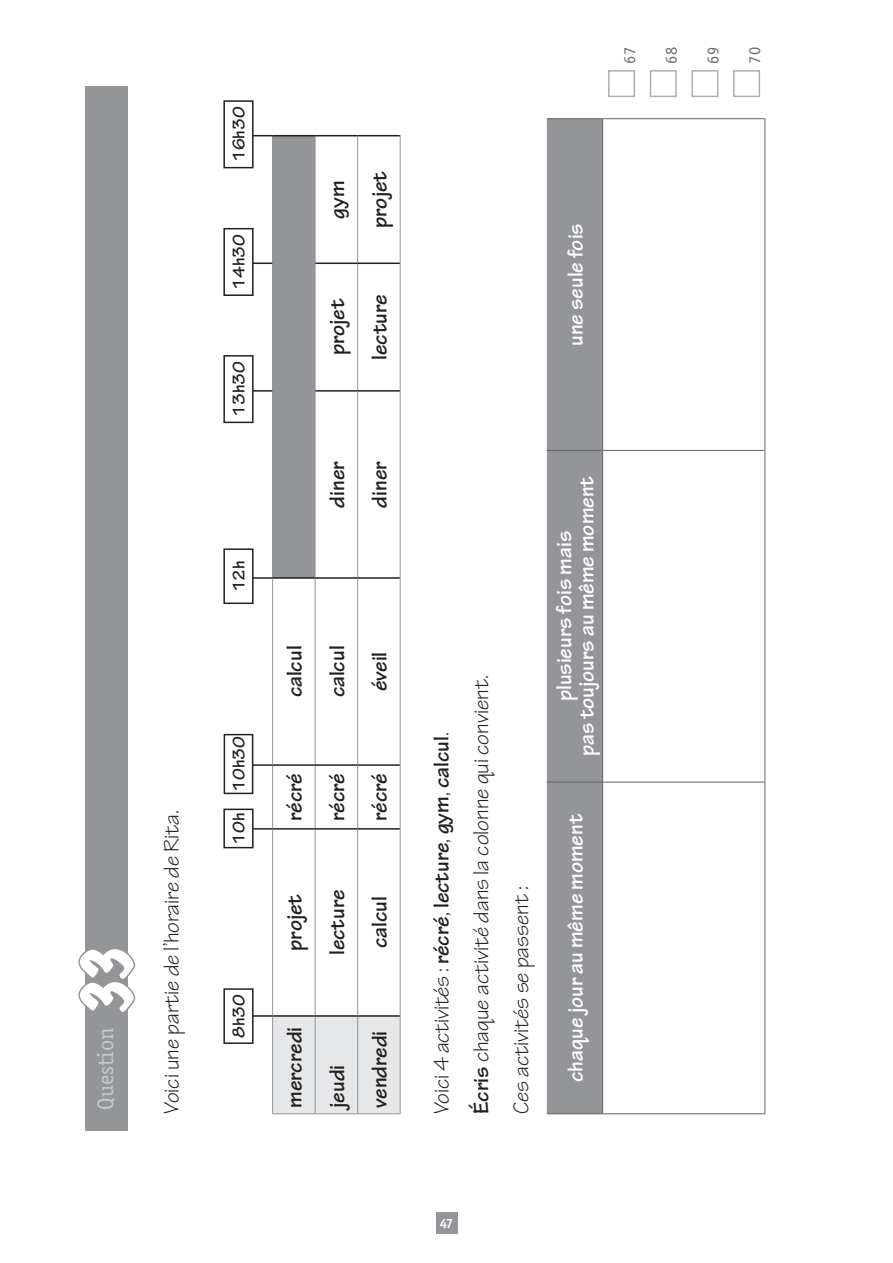
<style>
.page{position:relative;width:893px;height:1263px;background:#fff}
.page>*{position:absolute;margin:0;border:0;box-sizing:border-box;transform-origin:0 0}
.t1{font:expanded 60px "Marker Felt";color:#fff}
.t2{font:700 22.5px "Tekton Pro";color:#231f20}
.t3{font:22.5px "Tekton Pro";color:#231f20}
.t4{font:700 22.5px "Tekton Pro";color:#fff}
.t5{font:22.5px "Officina Serif";color:#c7c8ca}
.t6{font:700 18px "Tekton Pro";color:#231f20}
.t7{font:16.5px "Officina Sans";color:#6c6d70}
.t8{font:700 13.5px "Officina Serif";color:#fff}
.s1{font-weight:400}
.s2{font-weight:700}
</style>
<div class="page">
<div style="left:436px;top:1212px;width:21px;height:21px;background:#939598"></div>
<div style="left:608px;top:70px;width:27px;height:27px;border:2px solid #adaeb2"></div>
<div style="left:650px;top:70px;width:27px;height:27px;border:2px solid #adaeb2"></div>
<div style="left:691px;top:70px;width:27px;height:27px;border:2px solid #adaeb2"></div>
<div style="left:733px;top:70px;width:27px;height:27px;border:2px solid #adaeb2"></div>
<div style="left:85px;top:86px;width:43px;height:1045px;background:#939598"></div>
<svg style="left:78px;top:951px;width:58px;height:59px"></svg>
<div style="left:273px;top:1017px;width:127px;height:96px;background:#e6e7e9"></div>
<div style="left:273px;top:136px;width:42px;height:442px;background:#939598"></div>
<hr style="left:272px;top:1017px;width:1px;height:97px;background:#939598">
<hr style="left:273px;top:1113px;width:42px;height:1px;background:#939598">
<hr style="left:272px;top:830px;width:1px;height:185px;background:#939598">
<hr style="left:272px;top:766px;width:1px;height:62px;background:#939598">
<hr style="left:272px;top:579px;width:1px;height:185px;background:#939598">
<hr style="left:272px;top:391px;width:1px;height:186px;background:#939598">
<hr style="left:272px;top:263px;width:1px;height:128px;background:#939598">
<hr style="left:272px;top:136px;width:1px;height:127px;background:#939598">
<hr style="left:315px;top:1017px;width:1px;height:97px;background:#939598">
<hr style="left:315px;top:1113px;width:42px;height:1px;background:#939598">
<hr style="left:315px;top:830px;width:1px;height:185px;background:#939598">
<hr style="left:315px;top:766px;width:1px;height:62px;background:#939598">
<hr style="left:315px;top:579px;width:1px;height:185px;background:#939598">
<hr style="left:315px;top:391px;width:1px;height:186px;background:#939598">
<hr style="left:315px;top:263px;width:1px;height:128px;background:#939598">
<hr style="left:315px;top:136px;width:1px;height:127px;background:#939598">
<hr style="left:357px;top:1017px;width:1px;height:97px;background:#939598">
<hr style="left:358px;top:1113px;width:42px;height:1px;background:#939598">
<hr style="left:357px;top:830px;width:1px;height:185px;background:#939598">
<hr style="left:357px;top:766px;width:1px;height:62px;background:#939598">
<hr style="left:357px;top:579px;width:1px;height:185px;background:#939598">
<hr style="left:357px;top:392px;width:1px;height:185px;background:#939598">
<hr style="left:357px;top:264px;width:1px;height:126px;background:#939598">
<hr style="left:357px;top:136px;width:1px;height:127px;background:#939598">
<hr style="left:400px;top:1016px;width:1px;height:98px;background:#939598">
<hr style="left:400px;top:829px;width:1px;height:187px;background:#939598">
<hr style="left:400px;top:765px;width:1px;height:64px;background:#939598">
<hr style="left:400px;top:578px;width:1px;height:187px;background:#939598">
<hr style="left:400px;top:391px;width:1px;height:187px;background:#939598">
<hr style="left:400px;top:263px;width:1px;height:128px;background:#939598">
<hr style="left:400px;top:135px;width:1px;height:128px;background:#939598">
<hr style="left:251px;top:1015px;width:22px;height:2px;background:#231f20">
<hr style="left:273px;top:1015px;width:42px;height:2px;background:#231f20">
<hr style="left:315px;top:1015px;width:43px;height:2px;background:#231f20">
<hr style="left:358px;top:1015px;width:42px;height:2px;background:#231f20">
<hr style="left:251px;top:828px;width:22px;height:2px;background:#231f20">
<hr style="left:251px;top:764px;width:22px;height:2px;background:#231f20">
<hr style="left:273px;top:828px;width:42px;height:2px;background:#231f20">
<hr style="left:273px;top:764px;width:42px;height:2px;background:#231f20">
<hr style="left:315px;top:828px;width:43px;height:2px;background:#231f20">
<hr style="left:315px;top:764px;width:43px;height:2px;background:#231f20">
<hr style="left:358px;top:828px;width:42px;height:2px;background:#231f20">
<hr style="left:358px;top:764px;width:42px;height:2px;background:#231f20">
<hr style="left:251px;top:577px;width:22px;height:2px;background:#231f20">
<hr style="left:273px;top:577px;width:42px;height:2px;background:#231f20">
<hr style="left:273px;top:135px;width:42px;height:1px;background:#231f20">
<hr style="left:315px;top:577px;width:43px;height:2px;background:#231f20">
<hr style="left:358px;top:577px;width:42px;height:2px;background:#231f20">
<hr style="left:251px;top:390px;width:21px;height:2px;background:#231f20">
<hr style="left:315px;top:390px;width:43px;height:2px;background:#231f20">
<hr style="left:358px;top:390px;width:42px;height:2px;background:#231f20">
<svg style="left:254px;top:263px;width:18px;height:1px"></svg>
<svg style="left:254px;top:135px;width:19px;height:1px"></svg>
<hr style="left:315px;top:263px;width:43px;height:1px;background:#231f20">
<hr style="left:315px;top:135px;width:43px;height:1px;background:#231f20">
<hr style="left:358px;top:263px;width:42px;height:1px;background:#231f20">
<hr style="left:358px;top:135px;width:42px;height:1px;background:#231f20">
<div style="left:547px;top:119px;width:55px;height:994px;background:#939598"></div>
<hr style="left:547px;top:1113px;width:55px;height:1px;background:#636366">
<hr style="left:547px;top:782px;width:55px;height:1px;background:#636366">
<hr style="left:547px;top:450px;width:55px;height:1px;background:#636366">
<hr style="left:547px;top:118px;width:55px;height:1px;background:#636366">
<hr style="left:602px;top:782px;width:1px;height:332px;background:#636366">
<hr style="left:603px;top:1113px;width:162px;height:1px;background:#636366">
<hr style="left:602px;top:450px;width:1px;height:332px;background:#636366">
<hr style="left:603px;top:782px;width:162px;height:1px;background:#636366">
<hr style="left:602px;top:118px;width:1px;height:332px;background:#636366">
<hr style="left:603px;top:450px;width:162px;height:1px;background:#636366">
<hr style="left:603px;top:118px;width:162px;height:1px;background:#636366">
<hr style="left:765px;top:782px;width:1px;height:332px;background:#636366">
<hr style="left:765px;top:450px;width:1px;height:332px;background:#636366">
<hr style="left:765px;top:118px;width:1px;height:332px;background:#636366">
<div style="left:223px;top:988px;width:31px;height:56px;border:2px solid #231f20"></div>
<div style="left:223px;top:809px;width:31px;height:39px;border:2px solid #231f20"></div>
<div style="left:224px;top:734px;width:29px;height:60px;border:2px solid #231f20"></div>
<div style="left:223px;top:548px;width:31px;height:56px;border:2px solid #231f20"></div>
<div style="left:223px;top:355px;width:31px;height:68px;border:2px solid #231f20"></div>
<div style="left:223px;top:228px;width:31px;height:68px;border:2px solid #231f20"></div>
<div style="left:223px;top:100px;width:31px;height:68px;border:2px solid #231f20"></div>
<p class="t1" style="left:63px;top:1016px;width:73px;rotate:-90deg">33</p>
<p class="t5" style="left:92px;top:1110px;width:84px;rotate:-90deg">Question</p>
<p class="t3" style="left:159px;top:1114px;width:306px;rotate:-90deg">Voici une partie de l’horaire de Rita.</p>
<p class="t6" style="left:228px;top:162px;width:57px;rotate:-90deg">16h30</p>
<p class="t6" style="left:228px;top:290px;width:57px;rotate:-90deg">14h30</p>
<p class="t6" style="left:228px;top:417px;width:57px;rotate:-90deg">13h30</p>
<p class="t6" style="left:228px;top:592px;width:34px;rotate:-90deg">12h</p>
<p class="t6" style="left:228px;top:792px;width:57px;rotate:-90deg">10h30</p>
<p class="t6" style="left:228px;top:844px;width:34px;rotate:-90deg">10h</p>
<p class="t6" style="left:228px;top:1038px;width:45px;rotate:-90deg">8h30</p>
<p class="t7" style="left:620px;top:64px;width:18px;rotate:-90deg">67</p>
<p class="t7" style="left:661px;top:64px;width:18px;rotate:-90deg">68</p>
<p class="t7" style="left:703px;top:64px;width:18px;rotate:-90deg">69</p>
<p class="t7" style="left:745px;top:64px;width:18px;rotate:-90deg">70</p>
<p class="t2" style="left:324px;top:219px;width:40px;rotate:-90deg">gym</p>
<p class="t2" style="left:366px;top:228px;width:58px;rotate:-90deg">projet</p>
<p class="t2" style="left:324px;top:355px;width:58px;rotate:-90deg">projet</p>
<p class="t2" style="left:366px;top:360px;width:67px;rotate:-90deg">lecture</p>
<p class="t4" style="left:562px;top:346px;width:124px;rotate:-90deg">une seule fois</p>
<p class="t2" style="left:324px;top:507px;width:48px;rotate:-90deg">diner</p>
<p class="t2" style="left:366px;top:507px;width:48px;rotate:-90deg">diner</p>
<p class="t2" style="left:281px;top:697px;width:53px;rotate:-90deg">calcul</p>
<p class="t2" style="left:324px;top:697px;width:53px;rotate:-90deg">calcul</p>
<p class="t2" style="left:366px;top:691px;width:41px;rotate:-90deg">éveil</p>
<p class="t2" style="left:281px;top:821px;width:49px;rotate:-90deg">récré</p>
<p class="t2" style="left:324px;top:821px;width:49px;rotate:-90deg">récré</p>
<p class="t2" style="left:366px;top:821px;width:49px;rotate:-90deg">récré</p>
<p class="t2" style="left:281px;top:951px;width:58px;rotate:-90deg">projet</p>
<p class="t2" style="left:324px;top:955px;width:67px;rotate:-90deg">lecture</p>
<p class="t2" style="left:366px;top:948px;width:53px;rotate:-90deg">calcul</p>
<p class="t2" style="left:281px;top:1108px;width:82px;rotate:-90deg">mercredi</p>
<p class="t2" style="left:324px;top:1108px;width:44px;rotate:-90deg">jeudi</p>
<p class="t2" style="left:366px;top:1108px;width:79px;rotate:-90deg">vendredi</p>
<p class="t2" style="left:428px;top:1114px;width:384px;rotate:-90deg"><span class="s1">Voici 4 activités :</span> récré<span class="s1">,</span> lecture<span class="s1">,</span> gym<span class="s1">,</span> calcul<span class="s1">.</span></p>
<p class="t3" style="left:468px;top:1114px;width:441px;rotate:-90deg"><span class="s2">Écris</span> chaque activité dans la colonne qui convient.</p>
<p class="t3" style="left:508px;top:1114px;width:230px;rotate:-90deg">Ces activités se passent :</p>
<p class="t4" style="left:573px;top:756px;width:282px;rotate:-90deg">pas toujours au même moment</p>
<p class="t4" style="left:551px;top:701px;width:172px;rotate:-90deg">plusieurs fois mais</p>
<p class="t4" style="left:562px;top:1082px;width:270px;rotate:-90deg">chaque jour au même moment</p>
<p class="t8" style="left:440px;top:1215px;width:15px">47</p>
</div>
